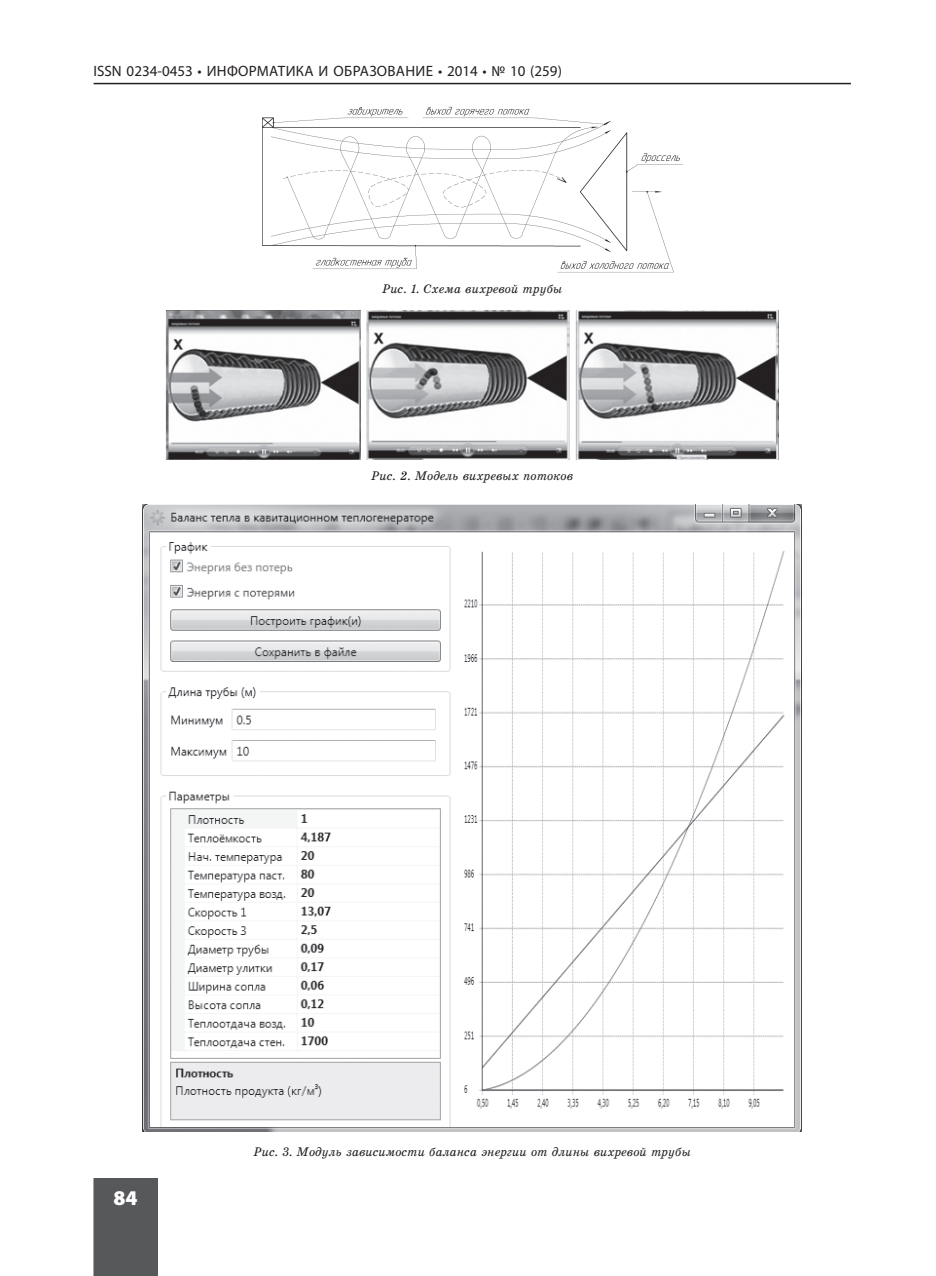
<style>
.page{position:relative;width:936px;height:1276px;background:#fff}
.page>*{position:absolute;margin:0;border:0;box-sizing:border-box;transform-origin:0 0}
.t1{font:900 21px "Myriad Pro";color:#fff}
.t2{font:15px "Myriad Pro";color:#231f20}
.t3{font:italic 12px "School";color:#231f20}
</style>
<div class="page">
<div style="left:94px;top:1178px;width:63px;height:98px;background:#57585a"></div>
<hr style="left:94px;top:83px;width:756px;height:1px;background:#231f20">
<img style="left:262px;top:106px;width:420px;height:166px">
<img style="left:166px;top:310px;width:612px;height:149px">
<img style="left:142px;top:505px;width:659px;height:626px">
<p class="t2" style="left:94px;top:62px;width:144px">ISSN 0234-0453 • И НФОРМАТИКА</p>
<p class="t2" style="left:318px;top:62px;width:25px">И ОБРАЗОВА</p>
<p class="t2" style="left:405px;top:62px;width:158px">НИЕ • 2014 • № 10 (259)</p>
<p class="t3" style="left:382px;top:281px;width:182px">Рис. 1. Схема вихревой трубы</p>
<p class="t3" style="left:371px;top:469px;width:203px">Рис. 2. Модель вихревых потоков</p>
<h1 class="t1" style="left:113px;top:1186px;width:26px">84</h1>
<p class="t3" style="left:253px;top:1144px;width:439px">Рис. 3. Модуль зависимости баланса энергии от длины вихревой трубы</p>
</div>
